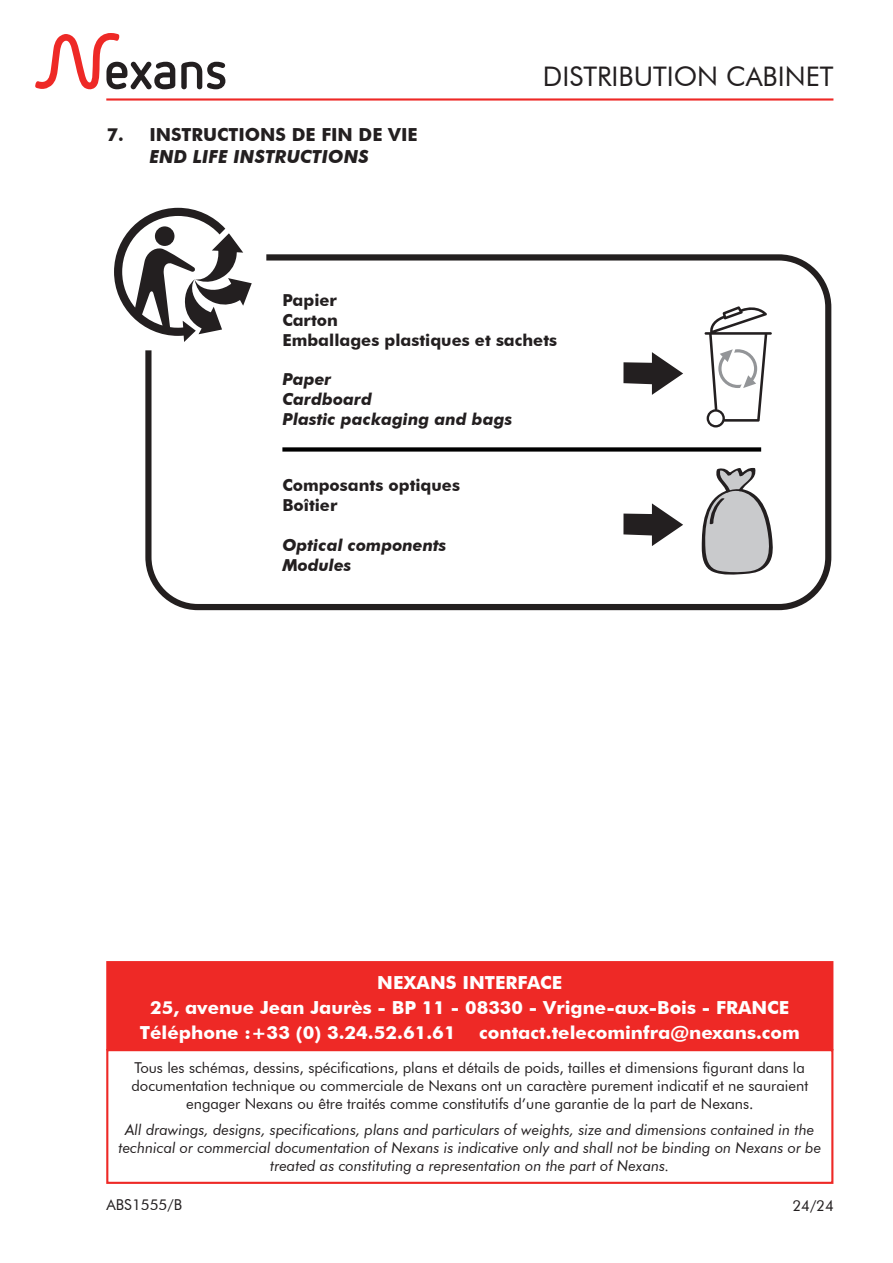
<style>
.page{position:relative;width:893px;height:1263px;background:#fff}
.page>*{position:absolute;margin:0;border:0;box-sizing:border-box;transform-origin:0 0}
.t1{font:27px "Futura BT";color:#231f20}
.t2{font:700 18px "Futura BT";color:#fff}
.t3{font:700 18px "Futura BT";color:#fff;scale:1.04 1}
.t4{font:700 18px/21.6px "Futura BT";color:#231f20;text-align:center}
.ETIQUETTE_EN{font:700 16.5px "Futura BT";color:#231f20}
.ETIQUETTE_EN-2{font:italic 700 16.5px "Futura BT";color:#231f20}
.t5{font:15px/18px "Futura BT";color:#231f20;text-align:center}
.t6{font:italic 15px/18px "Futura BT";color:#231f20;text-align:center}
.s1{font-style:italic}
</style>
<div class="page">
<div style="left:106px;top:1049px;width:727px;height:135px;border:2px solid #ee2926"></div>
<div style="left:106px;top:961px;width:727px;height:89px;background:#ee2926;border:2px solid #ee2926"></div>
<hr style="left:106px;top:98px;width:727px;height:3px;background:#ee2926">
<svg style="left:181px;top:62px;width:44px;height:27px"></svg>
<svg style="left:35px;top:33px;width:140px;height:57px"></svg>
<svg style="left:114px;top:208px;width:129px;height:119px"></svg>
<svg style="left:145px;top:254px;width:686px;height:356px"></svg>
<svg style="left:705px;top:303px;width:67px;height:124px"></svg>
<svg style="left:700px;top:467px;width:74px;height:109px"></svg>
<svg style="left:623px;top:352px;width:60px;height:43px"></svg>
<svg style="left:623px;top:503px;width:60px;height:43px"></svg>
<div style="left:282px;top:447px;width:479px;height:5px;background:#000"></div>
<p class="t4" style="left:107px;top:124px;width:312px">7. INSTRUCTIONS DE FIN DE VIE<br><span class="s1">END LIFE INSTRUCTIONS</span></p>
<h1 class="t1" style="left:543px;top:60px;width:292px">distribution cabinet</h1>
<p class="ETIQUETTE_EN" style="left:282px;top:290px;width:56px">Papier</p>
<p class="ETIQUETTE_EN" style="left:282px;top:310px;width:57px">Carton</p>
<p class="ETIQUETTE_EN" style="left:282px;top:330px;width:276px">Emballages plastiques et sachets</p>
<p class="ETIQUETTE_EN-2" style="left:282px;top:369px;width:51px">Paper</p>
<p class="ETIQUETTE_EN-2" style="left:282px;top:389px;width:91px">Cardboard</p>
<p class="ETIQUETTE_EN-2" style="left:282px;top:409px;width:231px">Plastic packaging and bags</p>
<p class="ETIQUETTE_EN" style="left:282px;top:475px;width:179px">Composants optiques</p>
<p class="ETIQUETTE_EN" style="left:282px;top:495px;width:57px">Boîtier</p>
<p class="ETIQUETTE_EN-2" style="left:282px;top:535px;width:165px">Optical components</p>
<p class="ETIQUETTE_EN-2" style="left:282px;top:555px;width:71px">Modules</p>
<p class="t2" style="left:377px;top:971px;width:187px">NEXANS INTERFACE</p>
<p class="t2" style="left:150px;top:996px;width:641px">25, avenue Jean Jaurès - BP 11 - 08330 - Vrigne-aux-Bois - FRANCE</p>
<p class="t3" style="left:140px;top:1021px;width:305px">Téléphone :+33 (0) 3.24.52.61.61</p>
<p class="t3" style="left:479px;top:1021px;width:310px">contact.telecominfra@nexans.com</p>
<p class="t5" style="left:131px;top:1058px;width:678px">Tous les schémas, dessins, spécifications, plans et détails de poids, tailles et dimensions figurant dans la documentation technique ou commerciale de Nexans ont un caractère purement indicatif et ne sauraient engager Nexans ou être traités comme constitutifs d’une garantie de la part de Nexans.</p>
<p class="t6" style="left:118px;top:1121px;width:704px">All drawings, designs, specifications, plans and particulars of weights, size and dimensions contained in the technical or commercial documentation of Nexans is indicative only and shall not be binding on Nexans or be treated as constituting a representation on the part of Nexans.</p>
<p class="t5" style="left:106px;top:1195px;width:77px">ABS1555/B</p>
<p class="t5" style="left:792px;top:1196px;width:43px">24/24</p>
</div>
